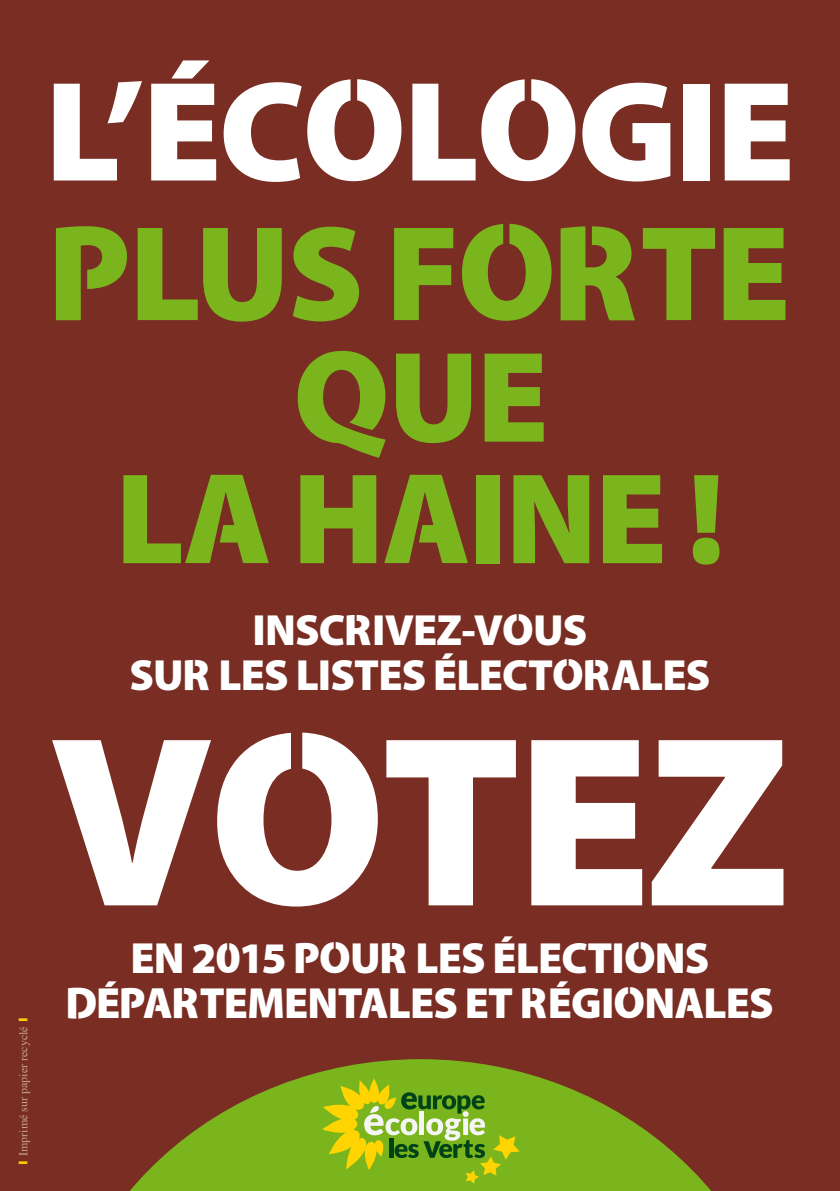
<style>
.page{position:relative;width:840px;height:1191px;background:#fff}
.page>*{position:absolute;margin:0;border:0;box-sizing:border-box;transform-origin:0 0}
.t1{font:900 245px "Cleanvertising";color:#fff}
.t2{font:900 143.6px "Cleanvertising";letter-spacing:-.02em;color:#fff}
.t3{font:900 136.6px "Cleanvertising";letter-spacing:-.02em;color:#7ab51d}
.t4{font:900 130.6px/121.6px "Cleanvertising";letter-spacing:-.02em;color:#7ab51d;text-align:center}
.t5{font:900 43.8px/45.8px "Cleanvertising";letter-spacing:-.02em;color:#fff}
.t6{font:12px "Times";color:#c6a28f}
.s1{font-family:"Arial";font-weight:900;color:#fecb00}
</style>
<div class="page">
<div style="left:0;top:0;width:839px;height:1191px;background:#792d23"></div>
<svg style="left:130px;top:1059px;width:581px;height:132px;fill:#7ab51d"></svg>
<svg style="left:322px;top:1078px;width:197px;height:105px;background:#8db527"></svg>
<p class="t6" style="left:12px;top:1164px;width:148px;rotate:-90deg"><span class="s1">I</span> Imprimé sur papier recyclé <span class="s1">I</span></p>
<h2 class="t2" style="left:45px;top:15px;width:737px">L’ÉCOLOGIE</h2>
<h3 class="t3" style="left:49px;top:163px;width:728px">PLUS FORTE</h3>
<h3 class="t4" style="left:115px;top:322px;width:610px">QUE<br>LA HAINE !</h3>
<p class="t5" style="left:129px;top:602px;width:582px;text-indent:283px">EZ-VOUS<br>SUR LES LISTES ÉLECTORALES</p>
<p class="t5" style="left:252px;top:602px;width:67px">INSCRIV</p>
<h1 class="t1" style="left:49px;top:623px;width:742px">VOTEZ</h1>
<p class="t5" style="left:66px;top:930px;width:708px;text-align:center">EN 2015 POUR LES ÉLECTIONS<br>DÉPARTEMENTALES ET RÉGIONALES</p>
</div>
